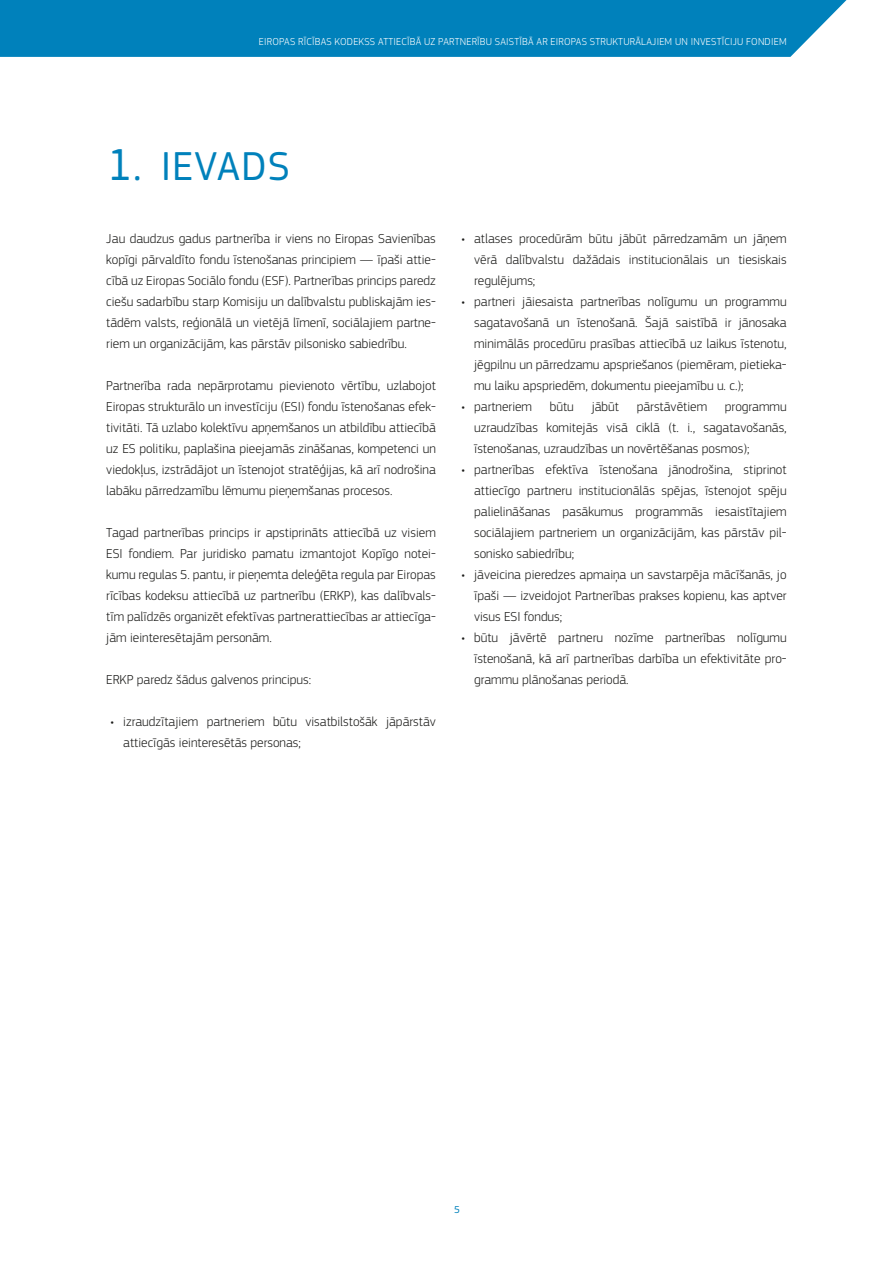
<style>
.page{position:relative;width:893px;height:1263px;background:#fff}
.page>*{position:absolute;margin:0;border:0;box-sizing:border-box;transform-origin:0 0}
.t1{font:42px "EC Square Sans Pro";letter-spacing:.02em;color:#0081bb}
.Body{font:300 13.5px/21px "EC Square Sans Pro";color:#1a1a18;text-align:justify}
.t2{font:300 10.5px "EC Square Sans Pro";letter-spacing:.02em;color:#fff}
.t3{font:10.5px "EC Square Sans Pro";color:#0081bb}
.s1{font-size:46.5px}
</style>
<div class="page">
<div style="left:0;top:0;width:847px;height:57px;background:#0081bb"></div>
<p class="t2" style="left:259px;top:35px;width:529px">EIROPAS RĪCĪBAS KODEKSS ATTIECĪBĀ UZ PARTNERĪBU SAISTĪBĀ AR EIROPAS STRUKTURĀLAJIEM UN INVESTĪCIJU FONDIEM</p>
<p class="t1" style="left:107px;top:142px;width:185px"><span class="s1">1.</span> IEVADS</p>
<p class="Body" style="left:106px;top:228px;width:331px">Jau daudzus gadus partnerība ir viens no Eiropas Savienības kopīgi pārvaldīto fondu īstenošanas principiem — īpaši attie&shy;cībā uz Eiropas Sociālo fondu (ESF). Partnerības princips paredz ciešu sadarbību starp Komisiju un dalībvalstu publiskajām ies&shy;tādēm valsts, reģionālā un vietējā līmenī, sociālajiem partne&shy;riem un organizācijām, kas pārstāv pilsonisko sabiedrību.</p>
<p class="Body" style="left:106px;top:375px;width:331px">Partnerība rada nepārprotamu pievienoto vērtību, uzlabojot Eiropas strukturālo un investīciju (ESI) fondu īstenošanas efek&shy;tivitāti. Tā uzlabo kolektīvu apņemšanos un atbildību attiecībā uz ES politiku, paplašina pieejamās zināšanas, kompetenci un viedokļus, izstrādājot un īstenojot stratēģijas, kā arī nodrošina labāku pārredzamību lēmumu pieņemšanas procesos.</p>
<p class="Body" style="left:106px;top:522px;width:331px">Tagad partnerības princips ir apstiprināts attiecībā uz visiem ESI fondiem. Par juridisko pamatu izmantojot Kopīgo notei&shy;kumu regulas 5. pantu, ir pieņemta deleģēta regula par Eiropas rīcības kodeksu attiecībā uz partnerību (ERKP), kas dalībvals&shy;tīm palīdzēs organizēt efektīvas partnerattiecības ar attiecīga&shy;jām ieinteresētajām personām.</p>
<p class="Body" style="left:106px;top:669px;width:206px">ERKP paredz šādus galvenos principus:</p>
<p class="Body" style="left:123px;top:711px;width:314px;text-indent:-13px">• izraudzītajiem partneriem būtu visatbilstošāk jāpārstāv attiecīgās ieinteresētās personas;</p>
<p class="Body" style="left:474px;top:228px;width:314px;text-indent:-13px">• atlases procedūrām būtu jābūt pārredzamām un jāņem vērā dalībvalstu dažādais institucionālais un tiesiskais regulējums;</p>
<p class="Body" style="left:474px;top:291px;width:314px;text-indent:-13px">• partneri jāiesaista partnerības nolīgumu un programmu sagatavošanā un īstenošanā. Šajā saistībā ir jānosaka minimālās procedūru prasības attiecībā uz laikus īstenotu, jēgpilnu un pārredzamu apspriešanos (piemēram, pietieka&shy;mu laiku apspriedēm, dokumentu pieejamību u. c.);</p>
<p class="Body" style="left:461px;top:396px;width:72px">• partneriem</p>
<p class="Body" style="left:550px;top:396px;width:26px">būtu</p>
<p class="Body" style="left:592px;top:396px;width:29px">jābūt</p>
<p class="Body" style="left:637px;top:396px;width:72px">pārstāvētiem</p>
<p class="Body" style="left:474px;top:396px;width:314px;text-indent:251px">programmu uzraudzības komitejās visā ciklā (t. i., sagatavošanās, īstenošanas, uzraudzības un novērtēšanas posmos);</p>
<p class="Body" style="left:474px;top:459px;width:314px;text-indent:-13px">• partnerības efektīva īstenošana jānodrošina, stiprinot attiecīgo partneru institucionālās spējas, īstenojot spēju palielināšanas pasākumus programmās iesaistītajiem sociālajiem partneriem un organizācijām, kas pārstāv pil&shy;sonisko sabiedrību;</p>
<p class="Body" style="left:474px;top:564px;width:314px;text-indent:-13px">• jāveicina pieredzes apmaiņa un savstarpēja mācīšanās, jo īpaši — izveidojot Partnerības prakses kopienu, kas aptver visus ESI fondus;</p>
<p class="Body" style="left:474px;top:627px;width:314px;text-indent:-13px">• būtu jāvērtē partneru nozīme partnerības nolīgumu īstenošanā, kā arī partnerības darbība un efektivitāte pro&shy;grammu plānošanas periodā.</p>
<p class="t3" style="left:454px;top:1203px;width:7px">5</p>
</div>
